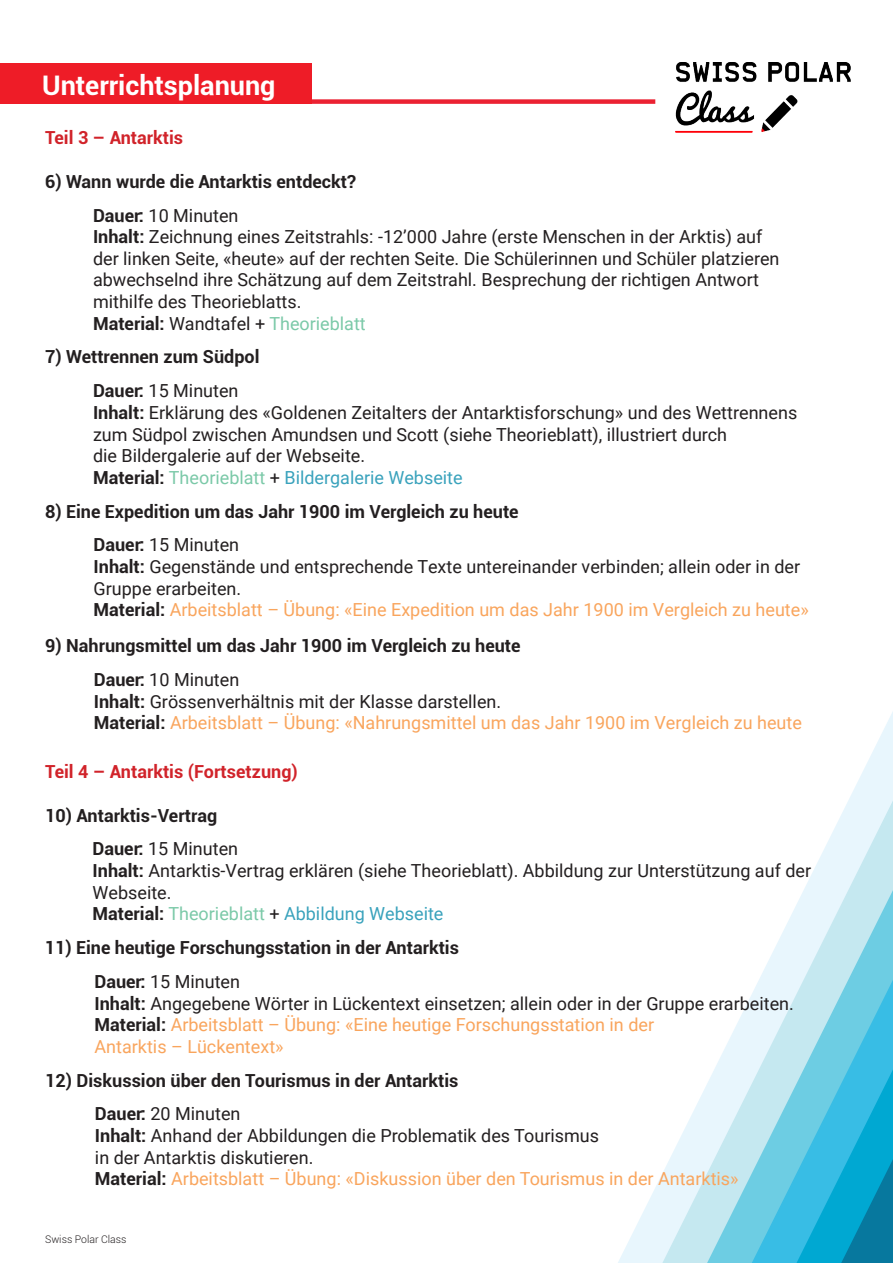
<style>
.page{position:relative;width:893px;height:1263px;background:#fff}
.page>*{position:absolute;margin:0;border:0;box-sizing:border-box;transform-origin:0 0}
.t1{font:700 27px "Roboto";color:#fff}
.t2{font:18px/21.6px "Roboto";color:#231f20}
.t3{font:700 18px/33.9px "Roboto";color:#231f20}
.t4{font:18px/21.6px "Roboto";color:#f9a55d}
.t5{font:700 18px "Roboto";color:#d1232a}
.t6{font:300 10.5px "Roboto";color:#231f20}
.s1{font-weight:400}
.s2{font-weight:700}
.s3{color:#7bc9a8}
.s4{color:#39a2bc}
.s5{color:#f9a55d}
.s6{font-weight:700;color:#231f20}
.s7{color:#231f20}
</style>
<div class="page">
<svg style="left:618px;top:712px;width:275px;height:551px"></svg>
<svg style="left:637px;top:846px;width:256px;height:417px"></svg>
<svg style="left:672px;top:929px;width:221px;height:334px"></svg>
<div style="left:0;top:99px;width:655px;height:5px;background:#eb2132"></div>
<img style="left:675px;top:63px;width:176px;height:69px">
<div style="left:0;top:63px;width:312px;height:41px;background:#ee1c27"></div>
<h1 class="t1" style="left:42px;top:66px;width:235px">Unterrichtsplanung</h1>
<p class="t5" style="left:45px;top:125px;width:140px">Teil 3 – Antarktis</p>
<p class="t3" style="left:93px;top:164px;width:265px;text-indent:-48px">6) Wann wurde die Antarktis entdeckt?<br>Dauer: <span class="s1">10 Minuten</span></p>
<p class="t2" style="left:93px;top:225px;width:688px"><span class="s2">Inhalt:</span> Zeichnung eines Zeitstrahls: -12’000 Jahre (erste Menschen in der Arktis) auf der linken Seite, «heute» auf der rechten Seite. Die Schülerinnen und Schüler platzieren abwechselnd ihre Schätzung auf dem Zeitstrahl. Besprechung der richtigen Antwort mithilfe des Theorieblatts.<br><span class="s2">Material:</span> Wandtafel + <span class="s3">Theorieblatt</span></p>
<p class="t3" style="left:93px;top:339px;width:168px;text-indent:-48px">7) Wettrennen zum Südpol<br>Dauer: <span class="s1">15 Minuten</span></p>
<p class="t2" style="left:93px;top:401px;width:706px"><span class="s2">Inhalt:</span> Erklärung des «Goldenen Zeitalters der Antarktisforschung» und des Wettrennens zum Südpol zwischen Amundsen und Scott (siehe Theorieblatt), illustriert durch<br>die Bildergalerie auf der Webseite.<br><span class="s2">Material:</span> <span class="s3">Theorieblatt</span> + <span class="s4">Bildergalerie Webseite</span></p>
<p class="t3" style="left:94px;top:493px;width:427px;text-indent:-49px">8) Eine Expedition um das Jahr 1900 im Vergleich zu heute<br>Dauer: <span class="s1">15 Minuten</span></p>
<p class="t2" style="left:94px;top:555px;width:717px"><span class="s2">Inhalt:</span> Gegenstände und entsprechende Texte untereinander verbinden; allein oder in der<br>Gruppe erarbeiten.<br><span class="s2">Material:</span> <span class="s5">Arbeitsblatt – Übung: «Eine Expedition um das Jahr 1900 im Vergleich zu heute»</span></p>
<p class="t3" style="left:94px;top:628px;width:428px;text-indent:-49px">9) Nahrungsmittel um das Jahr 1900 im Vergleich zu heute<br>Dauer: <span class="s1">10 Minuten</span></p>
<p class="t4" style="left:94px;top:690px;width:710px"><span class="s6">Inhalt:</span> <span class="s7">Grössenverhältnis mit der Klasse darstellen.<br></span><span class="s6">Material:</span> Arbeitsblatt – Übung: «Nahrungsmittel um das Jahr 1900 im Vergleich zu heute</p>
<p class="t5" style="left:45px;top:759px;width:254px">Teil 4 – Antarktis (Fortsetzung)</p>
<p class="t3" style="left:93px;top:797px;width:147px;text-indent:-47px">10) Antarktis-Vertrag<br>Dauer: <span class="s1">15 Minuten</span></p>
<p class="t2" style="left:93px;top:859px;width:720px"><span class="s2">Inhalt:</span> Antarktis-Vertrag erklären (siehe Theorieblatt). Abbildung zur Unterstützung auf der<br>Webseite.<br><span class="s2">Material:</span> <span class="s3">Theorieblatt</span> + <span class="s4">Abbildung Webseite</span></p>
<p class="t3" style="left:45px;top:930px;width:416px">11) Eine heutige Forschungsstation in der Antarktis</p>
<p class="t2" style="left:94px;top:970px;width:701px"><span class="s2">Dauer:</span> 15 Minuten<br><span class="s2">Inhalt:</span> Angegebene Wörter in Lückentext einsetzen; allein oder in der Gruppe erarbeiten.<br><span class="s2">Material:</span> <span class="s5">Arbeitsblatt – Übung: «Eine heutige Forschungsstation in der<br>Antarktis – Lückentext»</span></p>
<p class="t3" style="left:45px;top:1062px;width:415px">12) Diskussion über den Tourismus in der Antarktis</p>
<p class="t2" style="left:95px;top:1102px;width:645px"><span class="s2">Dauer:</span> 20 Minuten<br><span class="s2">Inhalt:</span> Anhand der Abbildungen die Problematik des Tourismus<br>in der Antarktis diskutieren.<br><span class="s2">Material:</span> <span class="s5">Arbeitsblatt – Übung: «Diskussion über den Tourismus in der Antarktis»</span></p>
<p class="t6" style="left:45px;top:1232px;width:83px">Swiss Polar Class</p>
</div>
